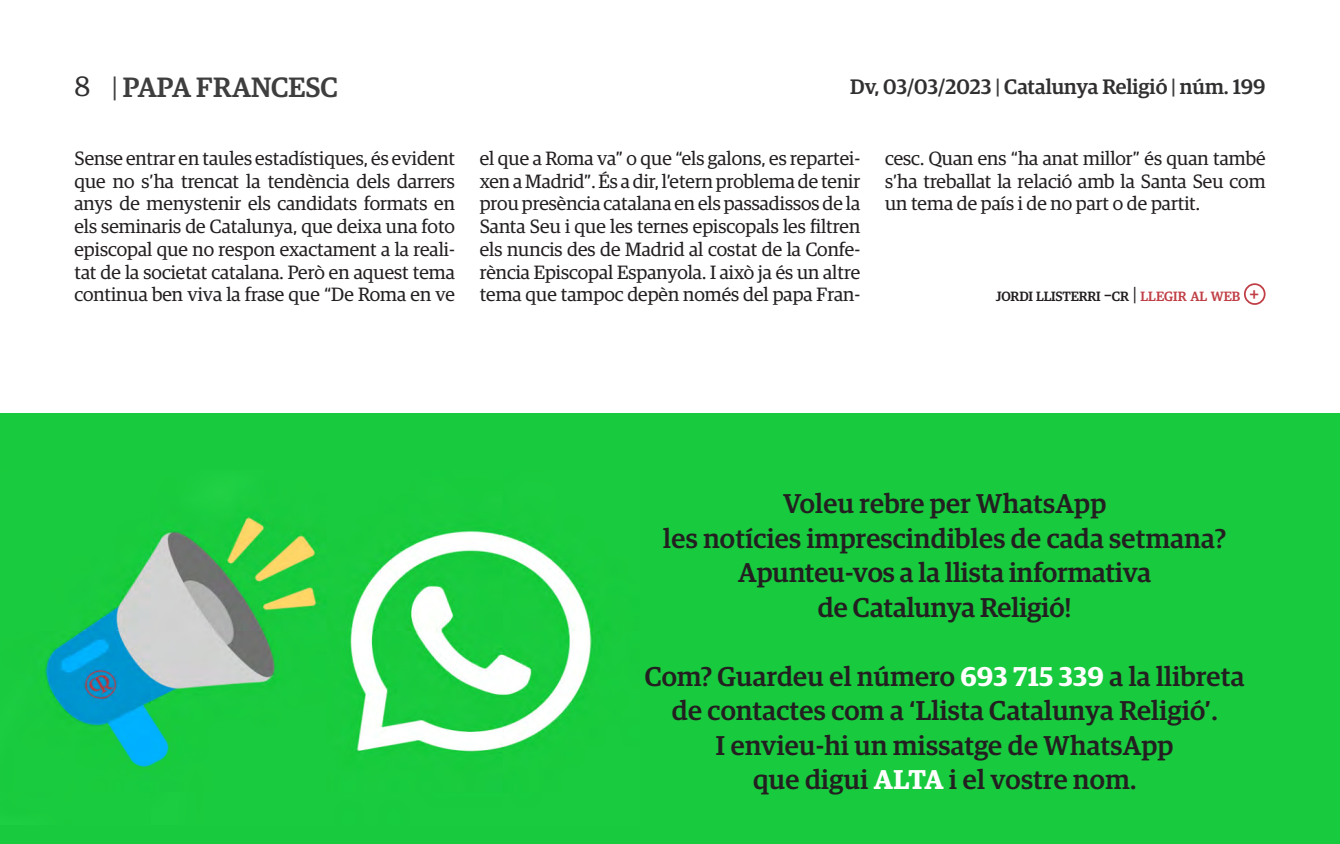
<style>
.page{position:relative;width:1340px;height:844px;background:#fff}
.page>*{position:absolute;margin:0;border:0;box-sizing:border-box;transform-origin:0 0}
.t1{font:500 28px "Guardian Egyp";color:#3e3e3f}
.t2{font:500 27.3px/34.5px "Guardian Egyp";letter-spacing:.01em;color:#231f20;text-align:center}
.t3{font:500 21px "Guardian Egyp";color:#312f30}
.t4{font:19.25px/22.8px "Guardian Egyp";color:#231f20;text-align:justify}
.t5{font:500 19.25px "Guardian Egyp";color:#c03e45}
.t6{font:500 13.47px "Guardian Egyp";letter-spacing:-.015em;color:#231f20}
.s1{font-weight:400;color:#312f30}
.s2{font-weight:400}
.s3{color:#3e3e3f}
.s4{font-size:19.25px}
.s5{font-weight:400;font-size:19.25px}
.s6{color:#c03e45}
.s7{font-weight:600;color:#fff}
</style>
<div class="page">
<div style="left:1243px;top:283px;width:22px;height:22px;border:2px solid #c03e45;border-radius:50%"></div>
<div style="left:0;top:413px;width:1339px;height:430px;background:#18ca3e"></div>
<img style="left:45px;top:516px;width:548px;height:251px">
<h1 class="t1" style="left:74px;top:67px;width:265px"><span class="s1">8</span> <span class="s2">|</span> PAPA FRANCESC</h1>
<p class="t3" style="left:850px;top:71px;width:417px">Dv, 03/03/2023 <span class="s3">|</span> Catalunya Religió <span class="s3">|</span> núm. 199</p>
<p class="t4" style="left:74px;top:145px;width:382px">Sense entrar en taules estadístiques, és evident que no s’ha trencat la tendència dels darrers anys de menystenir els candidats formats en els seminaris de Catalunya, que deixa una foto episcopal que no respon exactament a la reali&shy;tat de la societat catalana. Però en aquest tema continua ben viva la frase que “De Roma en ve</p>
<p class="t4" style="left:480px;top:145px;width:382px">el que a Roma va” o que “els galons, es repartei&shy;xen a Madrid”. És a dir, l’etern problema de tenir prou presència catalana en els passadissos de la Santa Seu i que les ternes episcopals les filtren els nuncis des de Madrid al costat de la Confe&shy;rència Episcopal Espanyola. I això ja és un altre tema que tampoc depèn només del papa Fran-</p>
<p class="t4" style="left:885px;top:145px;width:382px">cesc. Quan ens “ha anat millor” és quan també s’ha treballat la relació amb la Santa Seu com un tema de país i de no part o de partit.</p>
<p class="t6" style="left:995px;top:286px;width:246px">JORDI LLISTERRI <span class="s4">–</span>CR <span class="s5">|</span> <span class="s6">LLEGIR AL WEB</span></p>
<p class="t5" style="left:1249px;top:280px;width:12px">+</p>
<p class="t2" style="left:663px;top:484px;width:564px">Voleu rebre per WhatsApp<br>les notícies imprescindibles de cada setmana?<br>Apunteu-vos a la llista informativa<br>de Catalunya Religió!</p>
<p class="t2" style="left:645px;top:656px;width:601px">Com? Guardeu el número <span class="s7">693 715 339</span> a la llibreta de contactes com a ‘Llista Catalunya Religió’.<br>I envieu-hi un missatge de WhatsApp<br>que digui <span class="s7">ALTA</span> i el vostre nom.</p>
</div>
